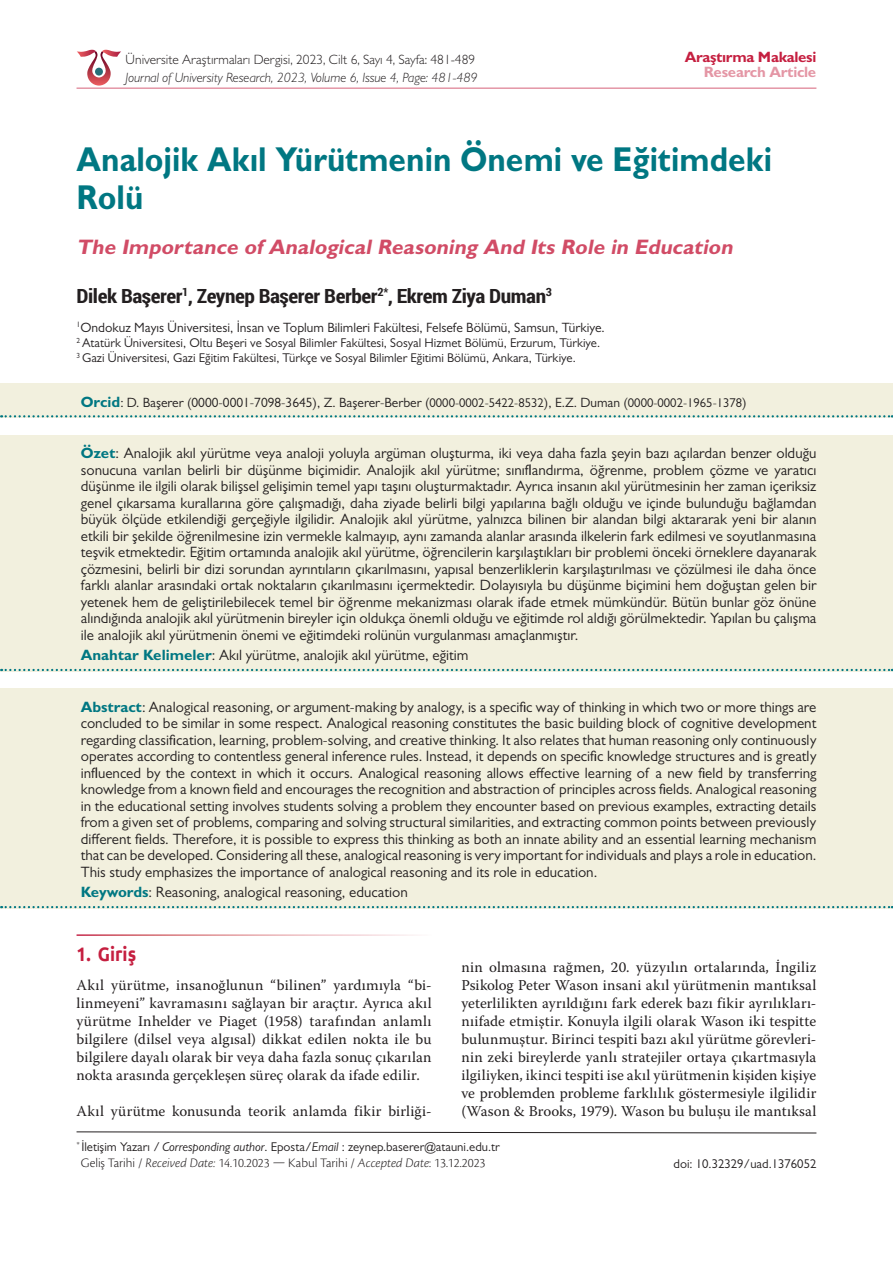
<style>
.page{position:relative;width:893px;height:1263px;background:#fff}
.page>*{position:absolute;margin:0;border:0;box-sizing:border-box;transform-origin:0 0}
.t1{font:700 34.65px/37.8px "Gill Sans";color:#007782;scale:.91 1}
.t2{font:italic 700 21px "Gill Sans";color:#d14c66}
.t3{font:700 19.5px "Roboto Condensed";letter-spacing:-.02em;color:#231f20;scale:1.1 1}
.t4{font:700 19.5px "Ubuntu";color:#c51f40;scale:.9 1}
.t5{font:15px/16.5px "Gill Sans";color:#231f20;text-align:justify}
.t6{font:15px/18px "Warnock Pro";letter-spacing:.01em;color:#231f20;text-align:justify}
.t7{font:700 15px "Gill Sans";letter-spacing:-.02em;color:#c51f40}
.t8{font:700 15px "Gill Sans";letter-spacing:-.02em;color:#e496a5}
.t9{font:13.5px "Gill Sans";color:#231f20}
.t10{font:300 13.5px "Cronos Pro";color:#231f20}
.t11{font:300 13.5px "Gill Sans";color:#231f20}
.t12{font:italic 300 13.5px "Gill Sans";color:#231f20}
.t13{font:12.75px/15.3px "Gill Sans";color:#231f20}
.s1{font-weight:700;font-size:15px;color:#007782}
.s2{font-size:12.75px}
.s3{font-weight:700;color:#007782}
.s4{font-style:italic}
</style>
<div class="page">
<div style="left:0;top:384px;width:893px;height:34px;background:#f2f0de"></div>
<svg style="left:1px;top:415px;width:892px;height:2px"></svg>
<div style="left:0;top:435px;width:893px;height:216px;background:#f2f0de"></div>
<div style="left:0;top:637px;width:893px;height:34px;background:#f2f0de"></div>
<svg style="left:1px;top:669px;width:892px;height:2px"></svg>
<div style="left:0;top:689px;width:893px;height:199px;background:#f2f0de"></div>
<div style="left:0;top:874px;width:893px;height:35px;background:#f2f0de"></div>
<svg style="left:1px;top:906px;width:892px;height:2px"></svg>
<svg style="left:76px;top:1131px;width:741px;height:3px"></svg>
<hr style="left:77px;top:88px;width:739px;height:1px;background:#d66279">
<svg style="left:77px;top:50px;width:44px;height:36px"></svg>
<div style="left:95px;top:68px;width:8px;height:8px;background:#257079;border-radius:50%"></div>
<p class="t11" style="left:126px;top:51px;width:351px">Üniversite Araştırmaları Dergisi, 2023, Cilt 6, Sayı 4, Sayfa: 481-489</p>
<p class="t12" style="left:126px;top:69px;width:353px">Journal of University Research, 2023, Volume 6, Issue 4, Page: 481-489</p>
<p class="t7" style="left:685px;top:48px;width:133px">Araştırma Makalesi</p>
<p class="t8" style="left:704px;top:63px;width:114px">Research Article</p>
<h1 class="t1" style="left:77px;top:139px;width:766px">Analojik Akıl Yürütmenin Önemi ve Eğitimdeki<br>Rolü</h1>
<h2 class="t2" style="left:77px;top:234px;width:662px">The Importance of Analogical Reasoning And Its Role in Education</h2>
<h3 class="t3" style="left:77px;top:282px;width:434px">Dilek Başerer<sup>1</sup>, Zeynep Başerer Berber<sup>2*</sup>, Ekrem Ziya Duman<sup>3</sup></h3>
<p class="t9" style="left:77px;top:319px;width:530px"><sup>1</sup>Ondokuz Mayıs Üniversitesi, İnsan ve Toplum Bilimleri Fakültesi, Felsefe Bölümü, Samsun, Türkiye.</p>
<p class="t13" style="left:77px;top:335px;width:525px"><sup>2</sup> Atatürk Üniversitesi, Oltu Beşeri ve Sosyal Bilimler Fakültesi, Sosyal Hizmet Bölümü, Erzurum, Türkiye.<br><sup>3</sup> Gazi Üniversitesi, Gazi Eğitim Fakültesi, Türkçe ve Sosyal Bilimler Eğitimi Bölümü, Ankara, Türkiye.</p>
<p class="t9" style="left:81px;top:394px;width:667px"><span class="s1">Orcid</span>: D. Başerer (0000-0001-7098-3645), Z. Başerer-Berber (<span class="s2">0000-0002-5422-8532</span>), E.Z. Duman (<span class="s2">0000-0002-1965-1378</span>)</p>
<p class="t5" style="left:81px;top:445px;width:737px"><span class="s3">Özet</span>: Analojik akıl yürütme veya analoji yoluyla argüman oluşturma, iki veya daha fazla şeyin bazı açılardan benzer olduğu sonucuna varılan belirli bir düşünme biçimidir. Analojik akıl yürütme; sınıflandırma, öğrenme, problem çözme ve yaratıcı düşünme ile ilgili olarak bilişsel gelişimin temel yapı taşını oluşturmaktadır. Ayrıca insanın akıl yürütmesinin her zaman içeriksiz genel çıkarsama kurallarına göre çalışmadığı, daha ziyade belirli bilgi yapılarına bağlı olduğu ve içinde bulunduğu bağlamdan büyük ölçüde etkilendiği gerçeğiyle ilgilidir. Analojik akıl yürütme, yalnızca bilinen bir alandan bilgi aktararak yeni bir alanın etkili bir şekilde öğrenilmesine izin vermekle kalmayıp, aynı zamanda alanlar arasında ilkelerin fark edilmesi ve soyutlanmasına teşvik etmektedir. Eğitim ortamında analojik akıl yürütme, öğrencilerin karşılaştıkları bir problemi önceki örneklere dayanarak çözmesini, belirli bir dizi sorundan ayrıntıların çıkarılmasını, yapısal benzerliklerin karşılaştırılması ve çözülmesi ile daha önce farklı alanlar arasındaki ortak noktaların çıkarılmasını içermektedir. Dolayısıyla bu düşünme biçimini hem doğuştan gelen bir yetenek hem de geliştirilebilecek temel bir öğrenme mekanizması olarak ifade etmek mümkündür. Bütün bunlar göz önüne alındığında analojik akıl yürütmenin bireyler için oldukça önemli olduğu ve eğitimde rol aldığı görülmektedir. Yapılan bu çalışma ile analojik akıl yürütmenin önemi ve eğitimdeki rolünün vurgulanması amaçlanmıştır.</p>
<p class="t5" style="left:81px;top:647px;width:389px"><span class="s3">Anahtar Kelimeler</span>: Akıl yürütme, analojik akıl yürütme, eğitim</p>
<p class="t5" style="left:81px;top:698px;width:737px"><span class="s3">Abstract</span>: Analogical reasoning, or argument-making by analogy, is a specific way of thinking in which two or more things are concluded to be similar in some respect. Analogical reasoning constitutes the basic building block of cognitive development regarding classification, learning, problem-solving, and creative thinking. It also relates that human reasoning only continuously operates according to contentless general inference rules. Instead, it depends on specific knowledge structures and is greatly influenced by the context in which it occurs. Analogical reasoning allows effective learning of a new field by transferring knowledge from a known field and encourages the recognition and abstraction of principles across fields. Analogical reasoning in the educational setting involves students solving a problem they encounter based on previous examples, extracting details from a given set of problems, comparing and solving structural similarities, and extracting common points between previously different fields. Therefore, it is possible to express this thinking as both an innate ability and an essential learning mechanism that can be developed. Considering all these, analogical reasoning is very important for individuals and plays a role in education.<br>This study emphasizes the importance of analogical reasoning and its role in education.</p>
<p class="t5" style="left:81px;top:884px;width:329px"><span class="s3">Keywords</span>: Reasoning, analogical reasoning, education</p>
<h3 class="t4" style="left:77px;top:943px;width:68px">1. Giriş</h3>
<p class="t6" style="left:77px;top:976px;width:357px">Akıl yürütme, insanoğlunun “bilinen” yardımıyla “bi&shy;linmeyeni” kavramasını sağlayan bir araçtır. Ayrıca akıl yürütme Inhelder ve Piaget (1958) tarafından anlamlı bilgilere (dilsel veya algısal) dikkat edilen nokta ile bu bilgilere dayalı olarak bir veya daha fazla sonuç çıkarılan nokta arasında gerçekleşen süreç olarak da ifade edilir.</p>
<p class="t6" style="left:77px;top:1102px;width:357px">Akıl yürütme konusunda teorik anlamda fikir birliği-</p>
<p class="t6" style="left:461px;top:958px;width:357px">nin olmasına rağmen, 20. yüzyılın ortalarında, İngiliz Psikolog Peter Wason insani akıl yürütmenin mantıksal yeterlilikten ayrıldığını fark ederek bazı fikir ayrılıkları&shy;nıifade etmiştir. Konuyla ilgili olarak Wason iki tespitte bulunmuştur. Birinci tespiti bazı akıl yürütme görevleri&shy;nin zeki bireylerde yanlı stratejiler ortaya çıkartmasıyla ilgiliyken, ikinci tespiti ise akıl yürütmenin kişiden kişiye ve problemden probleme farklılık göstermesiyle ilgilidir (Wason &amp; Brooks, 1979). Wason bu buluşu ile mantıksal</p>
<p class="t13" style="left:77px;top:1139px;width:425px"><sup>*</sup> İletişim Yazarı <span class="s4">/ Corresponding author</span>. Eposta/<span class="s4">Email</span> : zeynep.baserer@atauni.edu.tr</p>
<p class="t10" style="left:81px;top:1155px;width:406px">Geliş Tarihi / <span class="s4">Received Date:</span> 14.10.2023 — Kabul Tarihi / <span class="s4">Accepted Date</span>: 13.12.2023</p>
<p class="t13" style="left:673px;top:1156px;width:144px">doi: 10.32329/uad.1376052</p>
</div>
